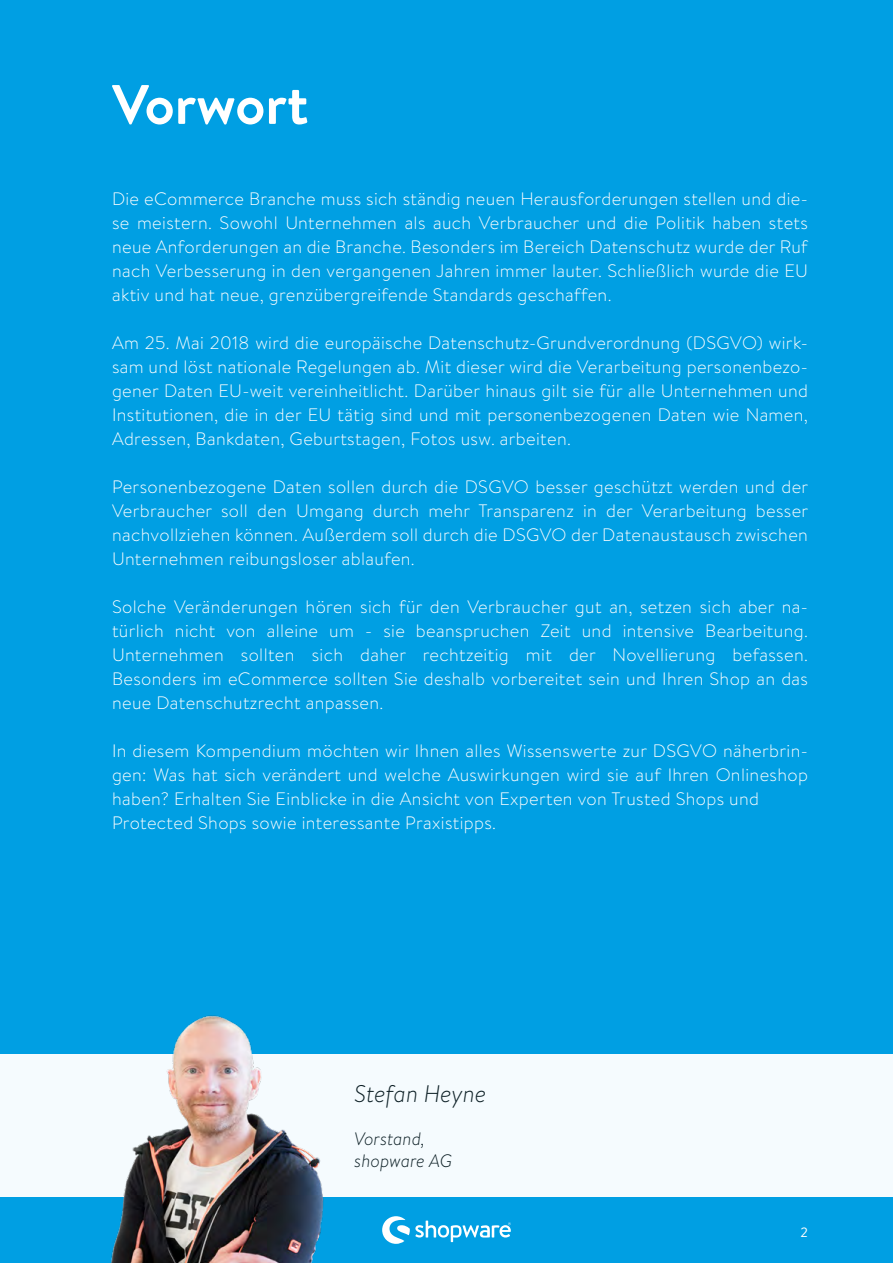
<style>
.page{position:relative;width:893px;height:1263px;background:#009fe3}
.page>*{position:absolute;margin:0;border:0;box-sizing:border-box;transform-origin:0 0}
.t1{font:700 55.5px "Brandon Text";color:#fff}
.t2{font:italic 300 24px "Brandon Text";color:#0d2026}
.t3{font:300 18px/24px "Brandon Text";letter-spacing:.02em;color:#fff;text-align:justify}
.t4{font:italic 300 18px "Brandon Text";color:#0d2026}
.t5{font:13.5px "Brandon Text";color:#fff}
</style>
<div class="page">
<svg style="left:382px;top:1216px;width:129px;height:28px"></svg>
<div style="left:0;top:1054px;width:893px;height:143px;background:#f5fbfe"></div>
<img style="left:111px;top:1015px;width:213px;height:248px">
<p class="t1" style="left:112px;top:66px;width:198px">Vorwort</p>
<p class="t3" style="left:112px;top:186px;width:697px">Die eCommerce Branche muss sich ständig neuen Herausforderungen stellen und die&shy;se meistern. Sowohl Unternehmen als auch Verbraucher und die Politik haben stets neue Anforderungen an die Branche. Besonders im Bereich Datenschutz wurde der Ruf nach Verbesserung in den vergangenen Jahren immer lauter. Schließlich wurde die EU aktiv und hat neue, grenzübergreifende Standards geschaffen.</p>
<p class="t3" style="left:112px;top:330px;width:697px">Am 25. Mai 2018 wird die europäische Datenschutz-Grundverordnung (DSGVO) wirk&shy;sam und löst nationale Regelungen ab. Mit dieser wird die Verarbeitung personenbezo&shy;gener Daten EU-weit vereinheitlicht. Darüber hinaus gilt sie für alle Unternehmen und Institutionen, die in der EU tätig sind und mit personenbezogenen Daten wie Namen, Adressen, Bankdaten, Geburtstagen, Fotos usw. arbeiten.</p>
<p class="t3" style="left:112px;top:474px;width:698px">Personenbezogene Daten sollen durch die DSGVO besser geschützt werden und der Verbraucher soll den Umgang durch mehr Transparenz in der Verarbeitung besser nachvollziehen können. Außerdem soll durch die DSGVO der Datenaustausch zwischen Unternehmen reibungsloser ablaufen.</p>
<p class="t3" style="left:112px;top:594px;width:697px">Solche Veränderungen hören sich für den Verbraucher gut an, setzen sich aber na&shy;türlich nicht von alleine um - sie beanspruchen Zeit und intensive Bearbeitung.<br>Unternehmen sollten sich daher rechtzeitig mit der Novellierung befassen.<br>Besonders im eCommerce sollten Sie deshalb vorbereitet sein und Ihren Shop an das neue Datenschutzrecht anpassen.</p>
<p class="t3" style="left:112px;top:738px;width:697px">In diesem Kompendium möchten wir Ihnen alles Wissenswerte zur DSGVO näherbrin&shy;gen: Was hat sich verändert und welche Auswirkungen wird sie auf Ihren Onlineshop haben? Erhalten Sie Einblicke in die Ansicht von Experten von Trusted Shops und</p>
<p class="t3" style="left:112px;top:810px;width:386px">Protected Shops sowie interessante Praxistipps.</p>
<p class="t2" style="left:354px;top:1077px;width:133px">Stefan Heyne</p>
<p class="t4" style="left:354px;top:1126px;width:72px">Vorstand,</p>
<p class="t4" style="left:354px;top:1148px;width:99px">shopware AG</p>
<p class="t5" style="left:800px;top:1223px;width:9px">2</p>
</div>
